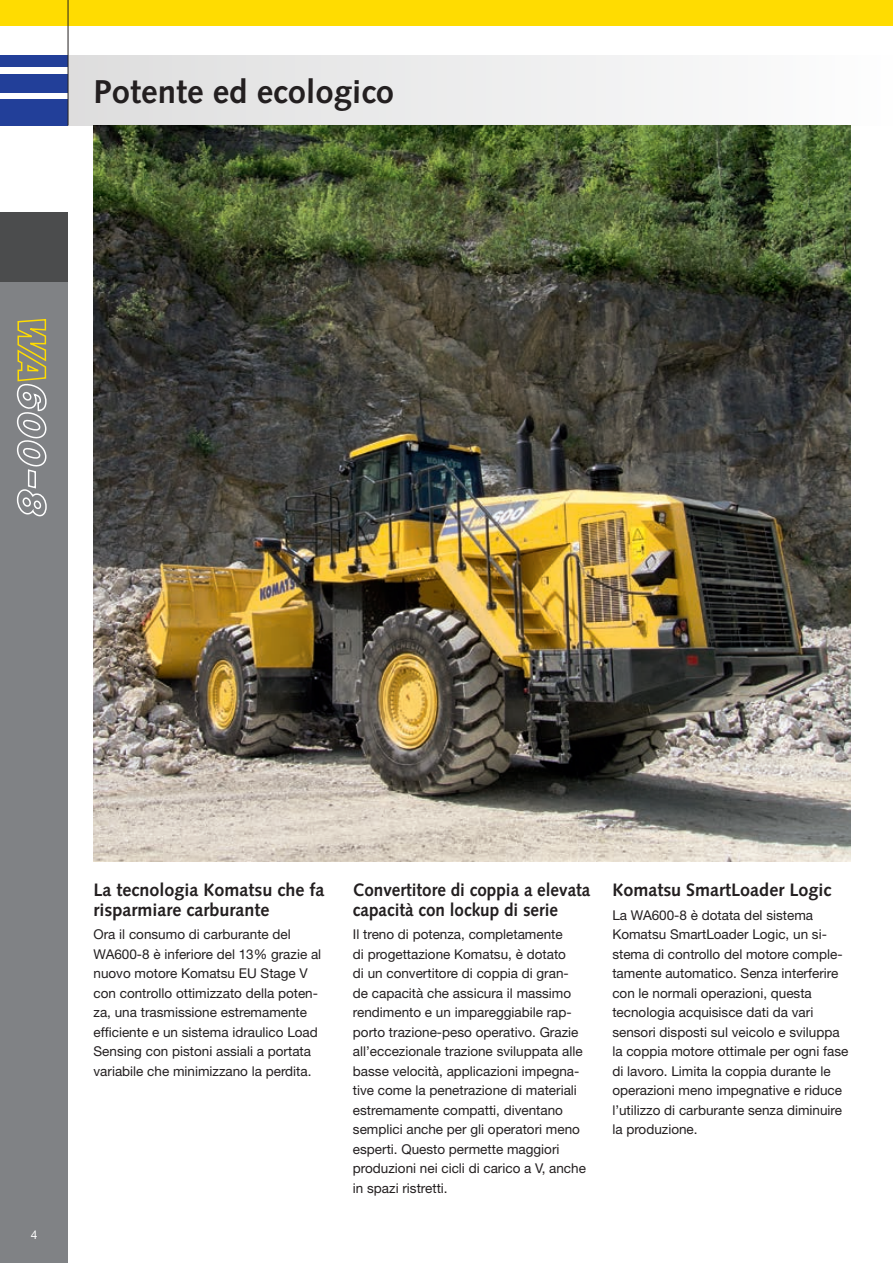
<style>
.page{position:relative;width:893px;height:1263px;background:#fff}
.page>*{position:absolute;margin:0;border:0;box-sizing:border-box;transform-origin:0 0}
.t1{font:700 33px "Syntax LTCE";color:#231f20}
.t2{font:700 18px/19.5px "Syntax LTCE";color:#231f20}
.t3{font:700 18px/19.5px "Syntax LTCE";color:#231f20;scale:.95 1}
.t4{font:13.5px/19.5px "Helvetica Neue LT Pro";color:#231f20}
.t5{font:12px "Helvetica Neue LT Pro";color:#fff}
</style>
<div class="page">
<img style="left:94px;top:125px;width:756px;height:736px">
<div style="left:0;top:213px;width:68px;height:1050px;background:#808285"></div>
<div style="left:0;top:99px;width:68px;height:26px;background:#223f99"></div>
<div style="left:0;top:74px;width:68px;height:18px;background:#223f99"></div>
<div style="left:0;top:55px;width:68px;height:12px;background:#223f99"></div>
<div style="left:0;top:0;width:893px;height:26px;background:#ffdc01"></div>
<div style="left:0;top:213px;width:68px;height:69px;background:#4b4c4d"></div>
<div style="left:68px;top:55px;width:825px;height:70px;background:linear-gradient(to right,#ddddde,#fdfdfe)"></div>
<hr style="left:68px;top:0;width:1px;height:125px;background:#231f20">
<svg style="left:16px;top:319px;width:31px;height:198px"></svg>
<h1 class="t1" style="left:94px;top:73px;width:302px">Potente ed ecologico</h1>
<p class="t5" style="left:31px;top:1227px;width:8px">4</p>
<h2 class="t2" style="left:94px;top:880px;width:233px">La tecnologia Komatsu che fa risparmiare carburante</h2>
<p class="t4" style="left:94px;top:924px;width:229px">Ora il consumo di carburante del WA600-8 è inferiore del 13% grazie al nuovo motore Komatsu EU Stage V con controllo ottimizzato della poten&shy;za, una trasmissione estremamente efficiente e un sistema idraulico Load Sensing con pistoni assiali a portata variabile che minimizzano la perdita.</p>
<h2 class="t3" style="left:353px;top:880px;width:252px">Convertitore di coppia a elevata capacità con lockup di serie</h2>
<p class="t4" style="left:353px;top:924px;width:235px">Il treno di potenza, completamente<br>di progettazione Komatsu, è dotato<br>di un convertitore di coppia di gran&shy;de capacità che assicura il massimo rendimento e un impareggiabile rap&shy;porto trazione-peso operativo. Grazie all’eccezionale trazione sviluppata alle basse velocità, applicazioni impegna&shy;tive come la penetrazione di materiali estremamente compatti, diventano semplici anche per gli operatori meno esperti. Questo permette maggiori produzioni nei cicli di carico a V, anche in spazi ristretti.</p>
<h2 class="t2" style="left:612px;top:880px;width:220px">Komatsu SmartLoader Logic</h2>
<p class="t4" style="left:612px;top:905px;width:238px">La WA600-8 è dotata del sistema Komatsu SmartLoader Logic, un si&shy;stema di controllo del motore comple&shy;tamente automatico. Senza interferire con le normali operazioni, questa tecnologia acquisisce dati da vari sensori disposti sul veicolo e sviluppa la coppia motore ottimale per ogni fase di lavoro. Limita la coppia durante le operazioni meno impegnative e riduce l’utilizzo di carburante senza diminuire la produzione.</p>
</div>
